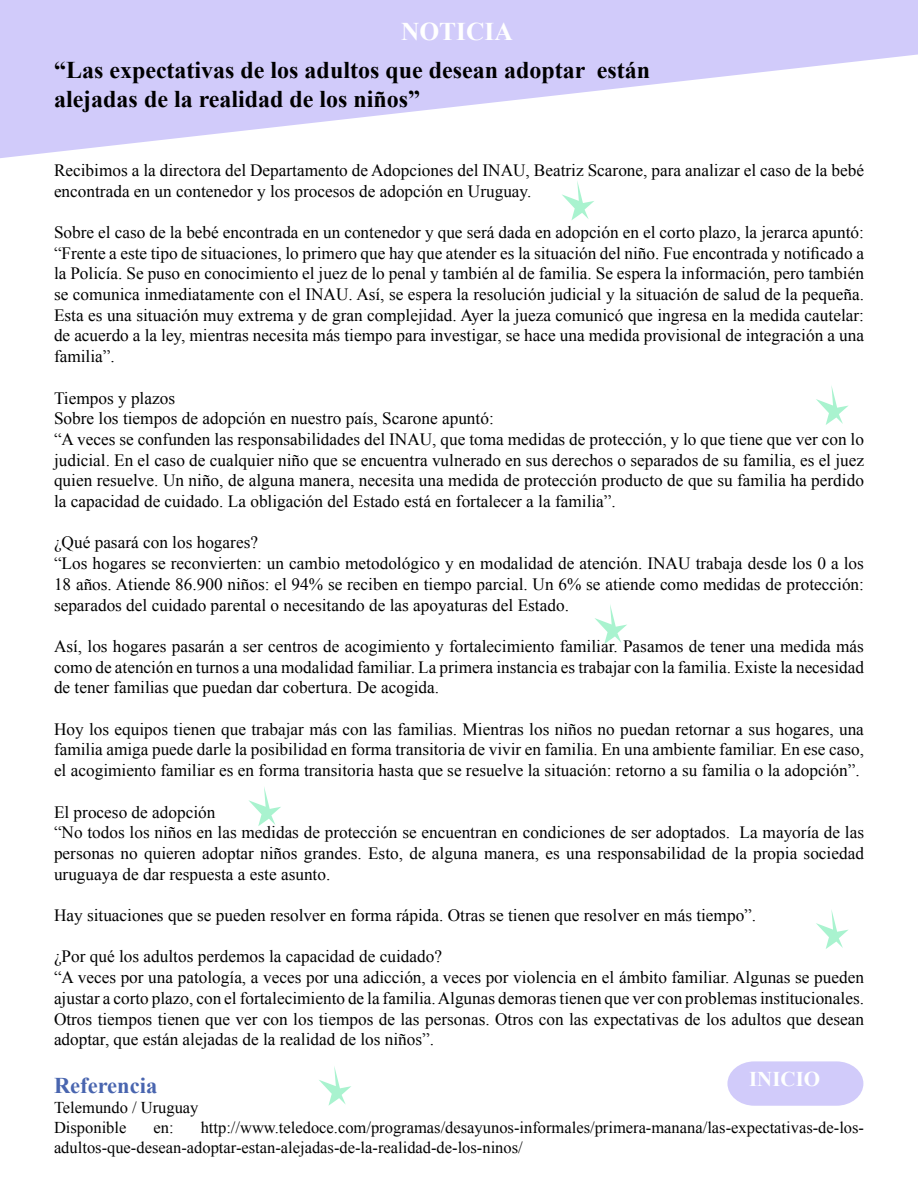
<style>
.page{position:relative;width:918px;height:1188px;background:#fff}
.page>*{position:absolute;margin:0;border:0;box-sizing:border-box;transform-origin:0 0}
.t1{font:700 25.5px "Times New Roman";color:#fff}
.t2{font:700 24px/28.8px "Times New Roman";color:#000}
.t3{font:700 22.5px "Times New Roman";color:#4965af}
.t4{font:700 21px "Times New Roman";color:#feffff}
.t5{font:17.25px/20.7px "Times New Roman";color:#000}
.t6{font:16.5px/19.8px "Times New Roman";color:#000}
</style>
<div class="page">
<svg style="left:0;top:0;width:918px;height:158px;fill:#d1cbfa"></svg>
<svg style="left:816px;top:910px;width:33px;height:39px"></svg>
<svg style="left:595px;top:605px;width:32px;height:39px"></svg>
<svg style="left:727px;top:1061px;width:136px;height:45px;background:#d5d0fa"></svg>
<svg style="left:562px;top:181px;width:32px;height:39px"></svg>
<svg style="left:319px;top:1066px;width:32px;height:40px"></svg>
<svg style="left:248px;top:787px;width:33px;height:39px"></svg>
<svg style="left:816px;top:386px;width:33px;height:39px"></svg>
<h1 class="t1" style="left:401px;top:14px;width:113px">NOTICIA</h1>
<h2 class="t2" style="left:54px;top:55px;width:598px">“Las expectativas de los adultos que desean adoptar están alejadas de la realidad de los niños”</h2>
<p class="t5" style="left:54px;top:159px;width:812px">Recibimos a la directora del Departamento de Adopciones del INAU, Beatriz Scarone, para analizar el caso de la bebé encontrada en un contenedor y los procesos de adopción en Uruguay.</p>
<p class="t5" style="left:54px;top:222px;width:812px;text-align:justify">Sobre el caso de la bebé encontrada en un contenedor y que será dada en adopción en el corto plazo, la jerarca apuntó: “Frente a este tipo de situaciones, lo primero que hay que atender es la situación del niño. Fue encontrada y notificado a la Policía. Se puso en conocimiento el juez de lo penal y también al de familia. Se espera la información, pero también se comunica inmediatamente con el INAU. Así, se espera la resolución judicial y la situación de salud de la pequeña.<br>Esta es una situación muy extrema y de gran complejidad. Ayer la jueza comunicó que ingresa en la medida cautelar: de acuerdo a la ley, mientras necesita más tiempo para investigar, se hace una medida provisional de integración a una familia”.</p>
<p class="t5" style="left:54px;top:387px;width:812px">Tiempos y plazos<br>Sobre los tiempos de adopción en nuestro país, Scarone apuntó:<br>“A veces se confunden las responsabilidades del INAU, que toma medidas de protección, y lo que tiene que ver con lo judicial. En el caso de cualquier niño que se encuentra vulnerado en sus derechos o separados de su familia, es el juez quien resuelve. Un niño, de alguna manera, necesita una medida de protección producto de que su familia ha perdido la capacidad de cuidado. La obligación del Estado está en fortalecer a la familia”.</p>
<p class="t5" style="left:54px;top:532px;width:812px">¿Qué pasará con los hogares?<br>“Los hogares se reconvierten: un cambio metodológico y en modalidad de atención. INAU trabaja desde los 0 a los 18 años. Atiende 86.900 niños: el 94% se reciben en tiempo parcial. Un 6% se atiende como medidas de protección: separados del cuidado parental o necesitando de las apoyaturas del Estado.</p>
<p class="t5" style="left:54px;top:636px;width:812px;text-align:justify">Así, los hogares pasarán a ser centros de acogimiento y fortalecimiento familiar. Pasamos de tener una medida más como de atención en turnos a una modalidad familiar. La primera instancia es trabajar con la familia. Existe la necesidad de tener familias que puedan dar cobertura. De acogida.</p>
<p class="t5" style="left:54px;top:718px;width:812px;text-align:justify">Hoy los equipos tienen que trabajar más con las familias. Mientras los niños no puedan retornar a sus hogares, una familia amiga puede darle la posibilidad en forma transitoria de vivir en familia. En una ambiente familiar. En ese caso, el acogimiento familiar es en forma transitoria hasta que se resuelve la situación: retorno a su familia o la adopción”.</p>
<p class="t5" style="left:54px;top:801px;width:812px">El proceso de adopción<br>“No todos los niños en las medidas de protección se encuentran en condiciones de ser adoptados. La mayoría de las personas no quieren adoptar niños grandes. Esto, de alguna manera, es una responsabilidad de la propia sociedad uruguaya de dar respuesta a este asunto.</p>
<p class="t5" style="left:54px;top:905px;width:704px">Hay situaciones que se pueden resolver en forma rápida. Otras se tienen que resolver en más tiempo”.</p>
<p class="t5" style="left:54px;top:946px;width:812px">¿Por qué los adultos perdemos la capacidad de cuidado?<br>“A veces por una patología, a veces por una adicción, a veces por violencia en el ámbito familiar. Algunas se pueden ajustar a corto plazo, con el fortalecimiento de la familia. Algunas demoras tienen que ver con problemas institucionales.<br>Otros tiempos tienen que ver con los tiempos de las personas. Otros con las expectativas de los adultos que desean adoptar, que están alejadas de la realidad de los niños”.</p>
<h3 class="t3" style="left:54px;top:1070px;width:105px">Referencia</h3>
<p class="t6" style="left:54px;top:1097px;width:146px">Telemundo / Uruguay<br>Disponible</p>
<p class="t4" style="left:749px;top:1065px;width:73px">INICIO</p>
<p class="t6" style="left:54px;top:1116px;width:812px;line-height:20.7px;text-indent:147px">http://www.teledoce.com/programas/desayunos-informales/primera-manana/las-expectativas-de-los&shy;adultos-que-desean-adoptar-estan-alejadas-de-la-realidad-de-los-ninos/</p>
<p class="t6" style="left:153px;top:1117px;width:22px">en:</p>
</div>
